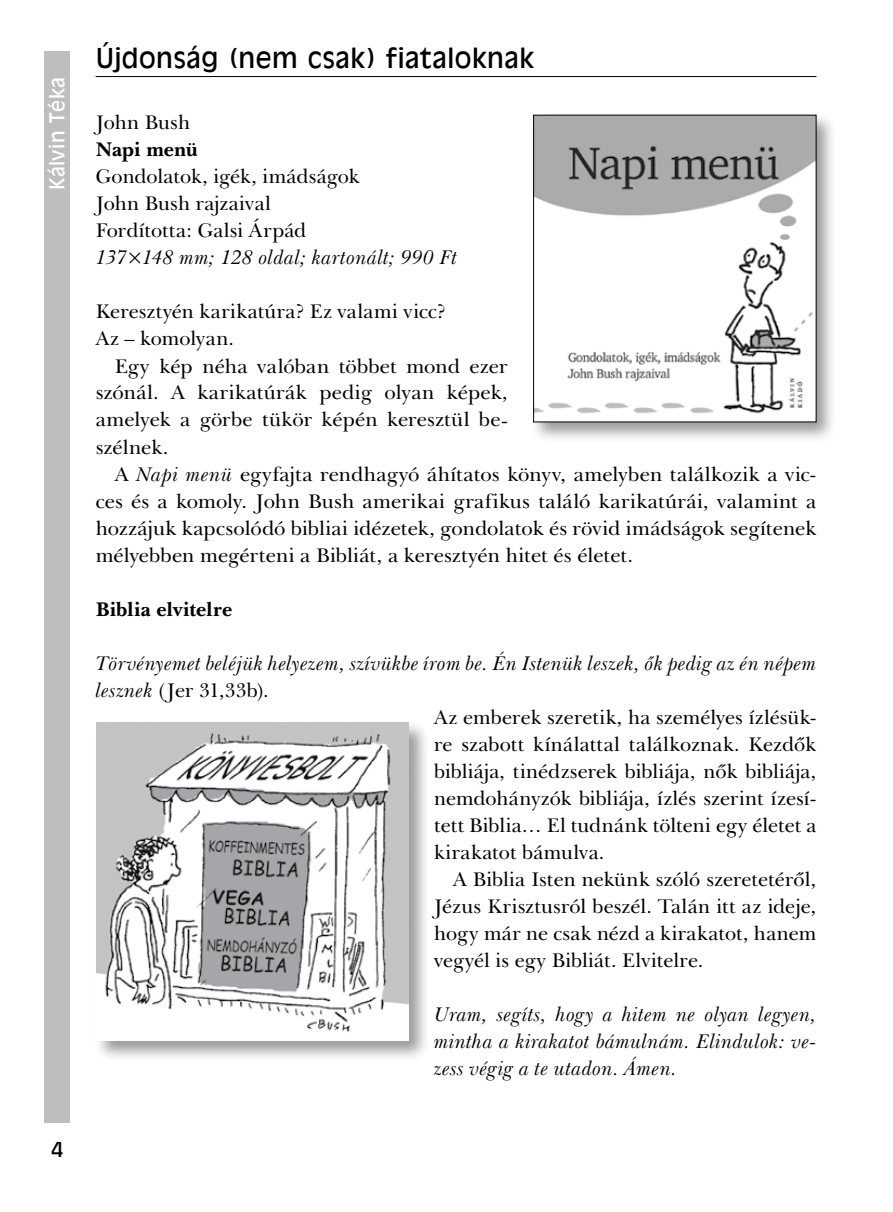
<style>
.page{position:relative;width:893px;height:1212px;background:#fff}
.page>*{position:absolute;margin:0;border:0;box-sizing:border-box;transform-origin:0 0}
.t1{font:27px "Incised 901 PFL";letter-spacing:.015em;color:#000}
.t2{font:20.25px/27px "New Baskerville PFL";letter-spacing:.005em;color:#000}
.t3{font:italic 20.25px/27px "New Baskerville PFL";letter-spacing:.015em;color:#000;text-align:justify}
.t4{font:700 20.25px "New Baskerville PFL";letter-spacing:-.01em;color:#000}
.t5{font:20.25px "Incised 901 PFL";letter-spacing:.025em;color:#fff}
.t6{font:20.25px "Incised 901 PFL";color:#000}
.s1{font-style:italic}
</style>
<div class="page">
<div style="left:45px;top:51px;width:25px;height:1072px;background:#bcbec0"></div>
<hr style="left:96px;top:76px;width:720px;height:1px;background:#000">
<div style="left:530px;top:112px;width:308px;height:332px;background:#000;opacity:.4"></div>
<img style="left:535px;top:117px;width:279px;height:303px">
<div style="left:93px;top:719px;width:337px;height:343px;background:#000;opacity:.4"></div>
<img style="left:97px;top:723px;width:312px;height:318px">
<p class="t5" style="left:45px;top:190px;width:115px;rotate:-90deg">Kálvin Téka</p>
<p class="t6" style="left:51px;top:1137px;width:14px">4</p>
<h1 class="t1" style="left:96px;top:42px;width:440px">Újdonság (nem csak) fiataloknak</h1>
<p class="t2" style="left:96px;top:109px;width:96px">John Bush</p>
<p class="t4" style="left:96px;top:137px;width:104px">Napi menü</p>
<p class="t2" style="left:96px;top:163px;width:265px">Gondolatok, igék, imádságok<br>John Bush rajzaival<br>Fordította: Galsi Árpád</p>
<p class="t3" style="left:96px;top:244px;width:363px">137×148 mm; 128 oldal; kartonált; 990 Ft</p>
<p class="t2" style="left:96px;top:298px;width:351px">Keresztyén karikatúra? Ez valami vicc?<br>Az – komolyan.</p>
<p class="t2" style="left:96px;top:352px;width:414px;text-align:justify;text-indent:19px">Egy kép néha valóban többet mond ezer szónál. A karikatúrák pedig olyan képek, amelyek a görbe tükör képén keresztül be&shy;szélnek.</p>
<p class="t2" style="left:96px;top:460px;width:722px;text-align:justify;text-indent:19px">A <span class="s1">Napi menü</span> egyfajta rendhagyó áhítatos könyv, amelyben találkozik a vic&shy;ces és a komoly. John Bush amerikai grafikus találó karikatúrái, valamint a hozzájuk kapcsolódó bibliai idézetek, gondolatok és rövid imádságok segítenek mélyebben megérteni a Bibliát, a keresztyén hitet és életet.</p>
<p class="t4" style="left:96px;top:596px;width:138px">Biblia elvitelre</p>
<p class="t3" style="left:96px;top:649px;width:722px">Törvényemet beléjük helyezem, szívükbe írom be. Én Istenük leszek, ők pedig az én népem</p>
<p class="t2" style="left:96px;top:676px;width:174px"><span class="s1">lesznek</span> (Jer 31,33b).</p>
<p class="t2" style="left:434px;top:703px;width:384px">Az emberek szeretik, ha személyes ízlésük-</p>
<p class="t2" style="left:434px;top:730px;width:384px">re szabott kínálattal találkoznak. Kezdők</p>
<p class="t2" style="left:434px;top:757px;width:384px">bibliája, tinédzserek bibliája, nők bibliája,</p>
<p class="t2" style="left:434px;top:784px;width:384px">nemdohányzók bibliája, ízlés szerint ízesí-</p>
<p class="t2" style="left:434px;top:811px;width:384px">tett Biblia… El tudnánk tölteni egy életet a</p>
<p class="t2" style="left:434px;top:838px;width:172px">kirakatot bámulva.</p>
<p class="t2" style="left:453px;top:865px;width:365px">A Biblia Isten nekünk szóló szeretetéről,</p>
<p class="t2" style="left:434px;top:892px;width:384px">Jézus Krisztusról beszél. Talán itt az ideje,</p>
<p class="t2" style="left:434px;top:919px;width:384px">hogy már ne csak nézd a kirakatot, hanem</p>
<p class="t2" style="left:434px;top:946px;width:271px">vegyél is egy Bibliát. Elvitelre.</p>
<p class="t3" style="left:434px;top:1000px;width:384px">Uram, segíts, hogy a hitem ne olyan legyen, mintha a kirakatot bámulnám. Elindulok: ve&shy;zess végig a te utadon. Ámen.</p>
</div>
